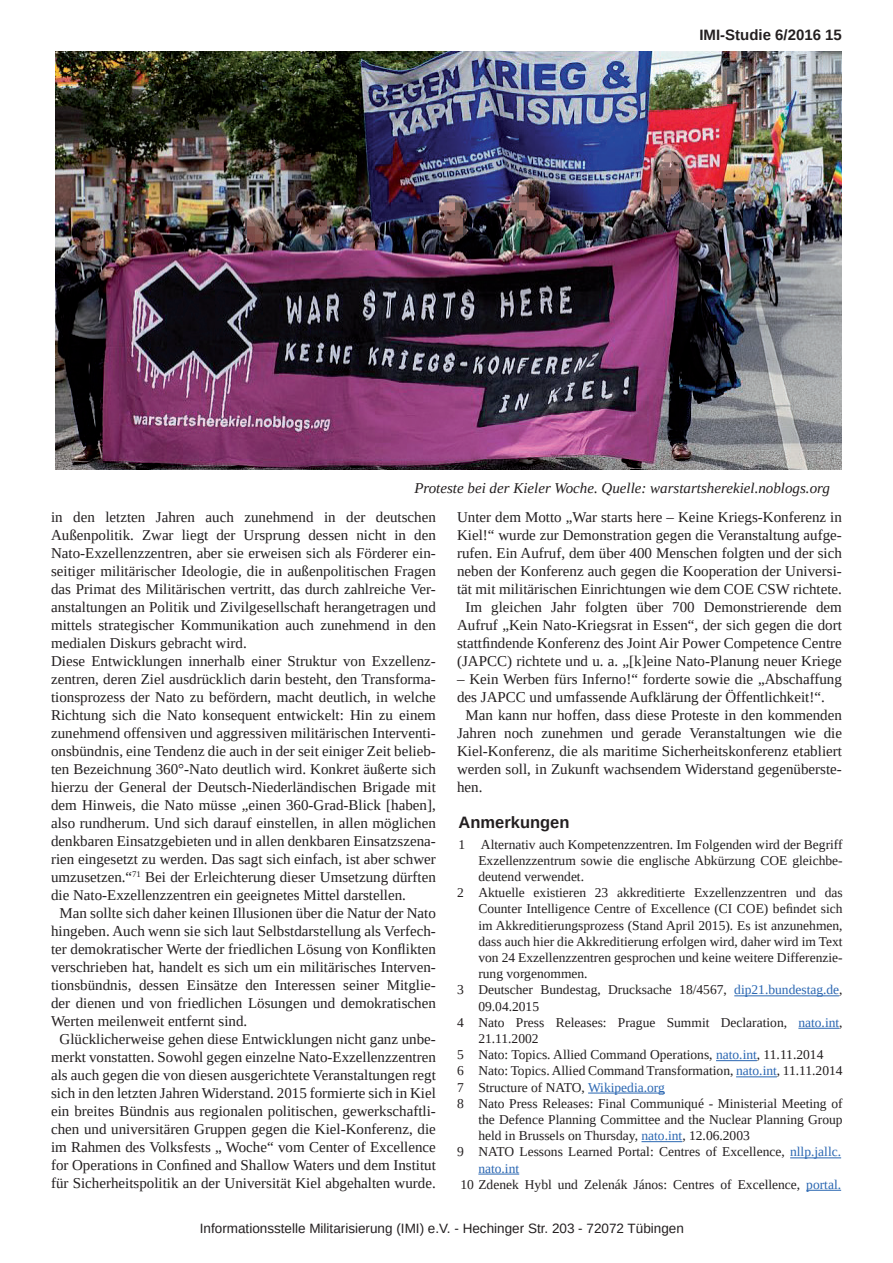
<style>
.page{position:relative;width:893px;height:1263px;background:#fff}
.page>*{position:absolute;margin:0;border:0;box-sizing:border-box;transform-origin:0 0}
.t1{font:700 16.5px "Liberation Sans";color:#231f20}
.t2{font:15px/18px "Liberation Serif";color:#231f20;text-align:center}
.t3{font:italic 15px "Liberation Serif";color:#231f20}
.t4{font:700 15px "Liberation Sans";color:#231f20}
.t5{font:13.5px "Liberation Serif";color:#231f20}
.t6{font:13.5px "Liberation Sans";color:#231f20}
.t7{font:13.5px "Liberation Serif";color:#2b67b2}
.s1{color:#2b67b2}
</style>
<div class="page">
<hr style="left:734px;top:995px;width:105px;height:1px;background:#2b67b2">
<hr style="left:798px;top:1028px;width:41px;height:1px;background:#2b67b2">
<hr style="left:716px;top:1060px;width:41px;height:1px;background:#2b67b2">
<hr style="left:736px;top:1076px;width:41px;height:1px;background:#2b67b2">
<hr style="left:588px;top:1093px;width:77px;height:1px;background:#2b67b2">
<hr style="left:641px;top:1141px;width:41px;height:1px;background:#2b67b2">
<hr style="left:790px;top:1157px;width:51px;height:1px;background:#2b67b2">
<hr style="left:478px;top:1174px;width:41px;height:1px;background:#2b67b2">
<hr style="left:806px;top:1190px;width:35px;height:1px;background:#2b67b2">
<img style="left:55px;top:51px;width:787px;height:418px">
<p class="t4" style="left:699px;top:25px;width:144px">IMI-Studie 6/2016 15</p>
<p class="t3" style="left:414px;top:478px;width:417px">Proteste bei der Kieler Woche. Quelle: warstartsherekiel.noblogs.org</p>
<p class="t2" style="left:51px;top:508px;width:386px">in den letzten Jahren auch zunehmend in der deutschen</p>
<p class="t2" style="left:51px;top:526px;width:386px">Außenpolitik. Zwar liegt der Ursprung dessen nicht in den</p>
<p class="t2" style="left:51px;top:544px;width:386px">Nato-Exzellenzzentren, aber sie erweisen sich als Förderer ein-</p>
<p class="t2" style="left:51px;top:562px;width:386px">seitiger militärischer Ideologie, die in außenpolitischen Fragen</p>
<p class="t2" style="left:51px;top:580px;width:386px">das Primat des Militärischen vertritt, das durch zahlreiche Ver-</p>
<p class="t2" style="left:51px;top:598px;width:386px">anstaltungen an Politik und Zivilgesellschaft herangetragen und</p>
<p class="t2" style="left:51px;top:616px;width:386px">mittels strategischer Kommunikation auch zunehmend in den</p>
<p class="t2" style="left:51px;top:634px;width:197px">medialen Diskurs gebracht wird.</p>
<p class="t2" style="left:51px;top:652px;width:386px">Diese Entwicklungen innerhalb einer Struktur von Exzellenz-</p>
<p class="t2" style="left:51px;top:670px;width:386px">zentren, deren Ziel ausdrücklich darin besteht, den Transforma-</p>
<p class="t2" style="left:51px;top:688px;width:386px">tionsprozess der Nato zu befördern, macht deutlich, in welche</p>
<p class="t2" style="left:51px;top:706px;width:386px">Richtung sich die Nato konsequent entwickelt: Hin zu einem</p>
<p class="t2" style="left:51px;top:724px;width:386px">zunehmend offensiven und aggressiven militärischen Interventi-</p>
<p class="t2" style="left:51px;top:742px;width:386px">onsbündnis, eine Tendenz die auch in der seit einiger Zeit belieb-</p>
<p class="t2" style="left:51px;top:760px;width:386px">ten Bezeichnung 360°-Nato deutlich wird. Konkret äußerte sich</p>
<p class="t2" style="left:51px;top:778px;width:386px">hierzu der General der Deutsch-Niederländischen Brigade mit</p>
<p class="t2" style="left:51px;top:796px;width:386px">dem Hinweis, die Nato müsse „einen 360-Grad-Blick [haben],</p>
<p class="t2" style="left:51px;top:814px;width:386px">also rundherum. Und sich darauf einstellen, in allen möglichen</p>
<p class="t2" style="left:51px;top:832px;width:386px">denkbaren Einsatzgebieten und in allen denkbaren Einsatzszena-</p>
<p class="t2" style="left:51px;top:850px;width:386px">rien eingesetzt zu werden. Das sagt sich einfach, ist aber schwer</p>
<p class="t2" style="left:51px;top:868px;width:386px">umzusetzen.“<sup>71</sup> Bei der Erleichterung dieser Umsetzung dürften</p>
<p class="t2" style="left:51px;top:886px;width:356px">die Nato-Exzellenzzentren ein geeignetes Mittel darstellen.</p>
<p class="t2" style="left:60px;top:904px;width:378px">Man sollte sich daher keinen Illusionen über die Natur der Nato</p>
<p class="t2" style="left:51px;top:922px;width:386px">hingeben. Auch wenn sie sich laut Selbstdarstellung als Verfech-</p>
<p class="t2" style="left:51px;top:940px;width:386px">ter demokratischer Werte der friedlichen Lösung von Konflikten</p>
<p class="t2" style="left:51px;top:958px;width:386px">verschrieben hat, handelt es sich um ein militärisches Interven-</p>
<p class="t2" style="left:51px;top:976px;width:386px">tionsbündnis, dessen Einsätze den Interessen seiner Mitglie-</p>
<p class="t2" style="left:51px;top:994px;width:386px">der dienen und von friedlichen Lösungen und demokratischen</p>
<p class="t2" style="left:51px;top:1012px;width:198px">Werten meilenweit entfernt sind.</p>
<p class="t2" style="left:60px;top:1030px;width:378px">Glücklicherweise gehen diese Entwicklungen nicht ganz unbe-</p>
<p class="t2" style="left:51px;top:1048px;width:386px">merkt vonstatten. Sowohl gegen einzelne Nato-Exzellenzzentren</p>
<p class="t2" style="left:51px;top:1066px;width:386px">als auch gegen die von diesen ausgerichtete Veranstaltungen regt</p>
<p class="t2" style="left:51px;top:1084px;width:386px">sich in den letzten Jahren Widerstand. 2015 formierte sich in Kiel</p>
<p class="t2" style="left:51px;top:1102px;width:386px">ein breites Bündnis aus regionalen politischen, gewerkschaftli-</p>
<p class="t2" style="left:51px;top:1120px;width:386px">chen und universitären Gruppen gegen die Kiel-Konferenz, die</p>
<p class="t2" style="left:51px;top:1138px;width:386px">im Rahmen des Volksfests „ Woche“ vom Center of Excellence</p>
<p class="t2" style="left:51px;top:1156px;width:386px">for Operations in Confined and Shallow Waters und dem Institut</p>
<p class="t2" style="left:51px;top:1174px;width:386px">für Sicherheitspolitik an der Universität Kiel abgehalten wurde.</p>
<p class="t2" style="left:457px;top:508px;width:386px">Unter dem Motto „War starts here – Keine Kriegs-Konferenz in Kiel!“ wurde zur Demonstration gegen die Veranstaltung aufge&shy;rufen. Ein Aufruf, dem über 400 Menschen folgten und der sich neben der Konferenz auch gegen die Kooperation der Universi&shy;tät mit militärischen Einrichtungen wie dem COE CSW richtete.<br>Im gleichen Jahr folgten über 700 Demonstrierende dem Aufruf „Kein Nato-Kriegsrat in Essen“, der sich gegen die dort stattfindende Konferenz des Joint Air Power Competence Centre (JAPCC) richtete und u. a. „[k]eine Nato-Planung neuer Kriege</p>
<p class="t2" style="left:457px;top:670px;width:386px">– Kein Werben fürs Inferno!“ forderte sowie die „Abschaffung</p>
<p class="t2" style="left:457px;top:688px;width:369px">des JAPCC und umfassende Aufklärung der Öffentlichkeit!“.</p>
<p class="t2" style="left:466px;top:706px;width:378px">Man kann nur hoffen, dass diese Proteste in den kommenden</p>
<p class="t2" style="left:457px;top:724px;width:386px">Jahren noch zunehmen und gerade Veranstaltungen wie die</p>
<p class="t2" style="left:457px;top:742px;width:386px">Kiel-Konferenz, die als maritime Sicherheitskonferenz etabliert</p>
<p class="t2" style="left:457px;top:760px;width:386px">werden soll, in Zukunft wachsendem Widerstand gegenüberste-</p>
<p class="t2" style="left:457px;top:778px;width:27px">hen.</p>
<p class="t1" style="left:459px;top:811px;width:112px">Anmerkungen</p>
<p class="t5" style="left:459px;top:835px;width:386px">1 Alternativ auch Kompetenzzentren. Im Folgenden wird der Begriff</p>
<p class="t5" style="left:478px;top:851px;width:366px">Exzellenzzentrum sowie die englische Abkürzung COE gleichbe-</p>
<p class="t5" style="left:478px;top:868px;width:107px">deutend verwendet.</p>
<p class="t5" style="left:457px;top:884px;width:387px">2 Aktuelle existieren 23 akkreditierte Exzellenzzentren und das</p>
<p class="t5" style="left:478px;top:900px;width:366px">Counter Intelligence Centre of Excellence (CI COE) befindet sich</p>
<p class="t5" style="left:478px;top:916px;width:366px">im Akkreditierungsprozess (Stand April 2015). Es ist anzunehmen,</p>
<p class="t5" style="left:478px;top:932px;width:366px">dass auch hier die Akkreditierung erfolgen wird, daher wird im Text</p>
<p class="t5" style="left:478px;top:949px;width:366px">von 24 Exzellenzzentren gesprochen und keine weitere Differenzie-</p>
<p class="t5" style="left:478px;top:965px;width:111px">rung vorgenommen.</p>
<p class="t5" style="left:457px;top:981px;width:387px">3 Deutscher Bundestag, Drucksache 18/4567, <span class="s1">dip21.bundestag.de</span>,</p>
<p class="t5" style="left:478px;top:997px;width:62px">09.04.2015</p>
<p class="t5" style="left:457px;top:1013px;width:387px">4 Nato Press Releases: Prague Summit Declaration, <span class="s1">nato.int</span>,</p>
<p class="t5" style="left:478px;top:1030px;width:62px">21.11.2002</p>
<p class="t5" style="left:457px;top:1046px;width:368px">5 Nato: Topics. Allied Command Operations, <span class="s1">nato.int</span>, 11.11.2014</p>
<p class="t5" style="left:457px;top:1062px;width:387px">6 Nato: Topics. Allied Command Transformation, <span class="s1">nato.int</span>, 11.11.2014</p>
<p class="t5" style="left:457px;top:1078px;width:209px">7 Structure of NATO, <span class="s1">Wikipedia.org</span></p>
<p class="t5" style="left:457px;top:1094px;width:387px">8 Nato Press Releases: Final Communiqué - Ministerial Meeting of</p>
<p class="t5" style="left:478px;top:1111px;width:366px">the Defence Planning Committee and the Nuclear Planning Group</p>
<p class="t5" style="left:478px;top:1127px;width:273px">held in Brussels on Thursday, <span class="s1">nato.int</span>, 12.06.2003</p>
<p class="t5" style="left:457px;top:1143px;width:386px">9 NATO Lessons Learned Portal: Centres of Excellence, <span class="s1">nllp.jallc.</span></p>
<p class="t7" style="left:478px;top:1159px;width:42px">nato.int</p>
<p class="t5" style="left:460px;top:1175px;width:382px">10 Zdenek Hybl und Zelenák János: Centres of Excellence, <span class="s1">portal.</span></p>
<p class="t6" style="left:200px;top:1220px;width:485px">Informationsstelle Militarisierung (IMI) e.V. - Hechinger Str. 203 - 72072 Tübingen</p>
</div>
